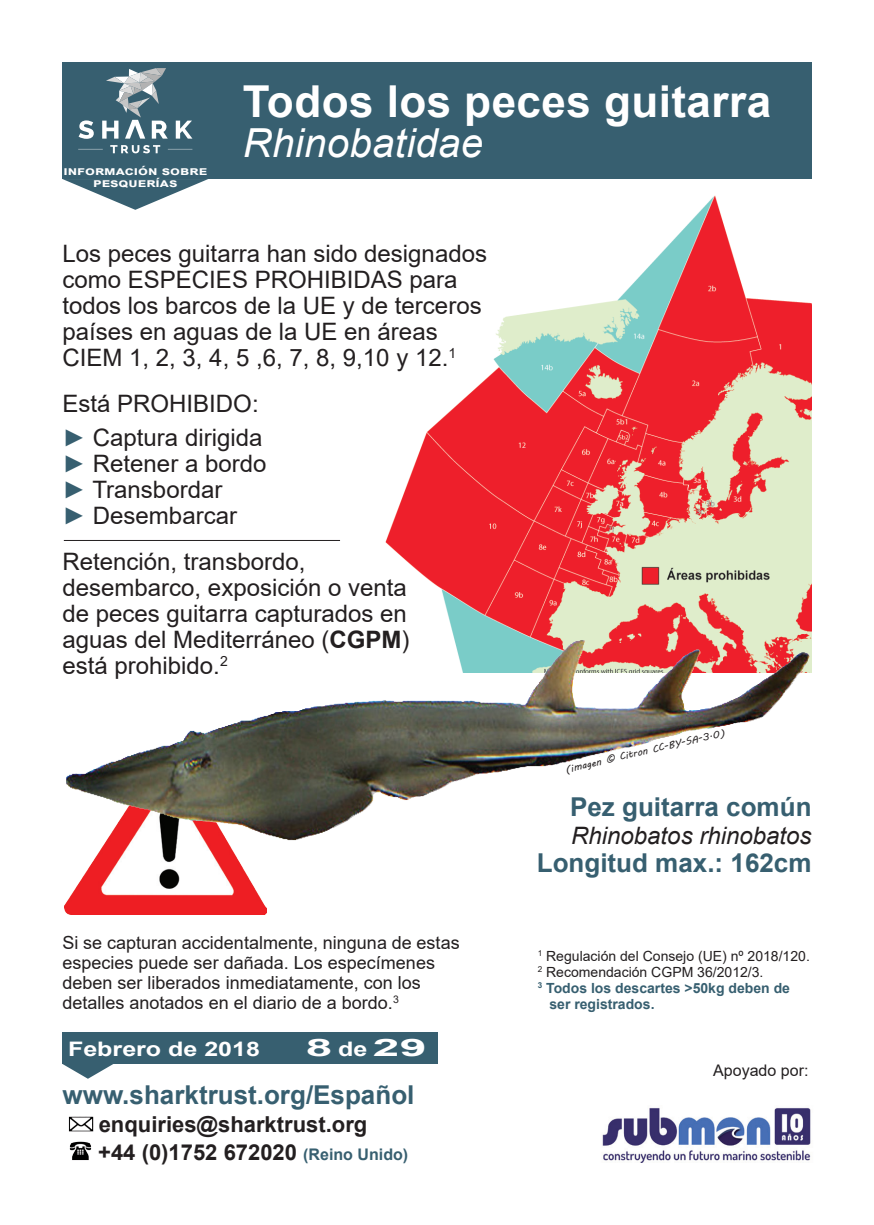
<style>
.page{position:relative;width:874px;height:1225px;background:#fff}
.page>*{position:absolute;margin:0;border:0;box-sizing:border-box;transform-origin:0 0}
.t1{font:700 44px "Arial";letter-spacing:.01em;color:#fff}
.t2{font:italic 40px "Arial";letter-spacing:.01em;color:#fff}
.t3{font:700 26px "Arial";color:#375f70}
.t4{font:24px/26px "Arial";color:#231f20}
.t5{font:italic 24px "Arial";color:#231f20}
.t6{font:700 24px "Arial";color:#fff;scale:2 1}
.t7{font:700 22px/28px "Arial";color:#231f20}
.t8{font:700 20px "Arial";color:#fff;scale:1.25 1}
.t9{font:18px/20px "Arial";color:#231f20}
.t10{font:16px "Arial";color:#231f20}
.t11{font:14px "Arial";color:#231f20}
.t12{font:700 14px "Arial";color:#375f70}
.t13{font:700 12px/12px "Arial";color:#fff;text-align:center;scale:1.25 1}
.t14{font:10px "MV Boli";color:#231f20}
.s1{color:#375f70}
.s2{font-weight:700}
.s3{font-size:20px}
.s4{font-size:16px;color:#375f70}
</style>
<div class="page">
<img style="left:65px;top:874px;width:202px;height:40px">
<img style="left:386px;top:195px;width:425px;height:419px">
<hr style="left:64px;top:540px;width:276px;height:1px;background:#231f20">
<img style="left:66px;top:614px;width:746px;height:260px">
<div style="left:62px;top:62px;width:749px;height:117px;background:#375f70"></div>
<svg style="left:62px;top:179px;width:146px;height:31px"></svg>
<svg style="left:110px;top:145px;width:50px;height:8px"></svg>
<svg style="left:78px;top:149px;width:25px;height:1px"></svg>
<svg style="left:168px;top:149px;width:24px;height:1px"></svg>
<svg style="left:79px;top:120px;width:15px;height:19px"></svg>
<svg style="left:176px;top:121px;width:16px;height:18px"></svg>
<svg style="left:102px;top:68px;width:66px;height:71px"></svg>
<img style="left:69px;top:1141px;width:23px;height:20px">
<img style="left:68px;top:1116px;width:25px;height:15px">
<svg style="left:62px;top:1064px;width:51px;height:14px"></svg>
<div style="left:62px;top:1032px;width:375px;height:32px;background:#375f70"></div>
<img style="left:602px;top:1107px;width:209px;height:55px">
<p class="t13" style="left:63px;top:165px;width:116px">información sobre pesquerías</p>
<h1 class="t1" style="left:243px;top:70px;width:529px">Todos los peces guitarra</h1>
<h2 class="t2" style="left:243px;top:117px;width:242px">Rhinobatidae</h2>
<p class="t4" style="left:62px;top:241px;width:426px">Los peces guitarra han sido designados como ESPECIES PROHIBIDAS para todos los barcos de la UE y de terceros países en aguas de la UE en áreas CIEM 1, 2, 3, 4, 5 ,6, 7, 8, 9,10 y 12.<sup>1</sup></p>
<p class="t4" style="left:62px;top:387px;width:201px;line-height:34px">Está PROHIBIDO: <span class="s1">►</span> Captura dirigida</p>
<p class="t4" style="left:62px;top:451px;width:205px"><span class="s1">►</span> Retener a bordo <span class="s1">►</span> Transbordar<br><span class="s1">►</span> Desembarcar</p>
<p class="t4" style="left:62px;top:549px;width:348px">Retención, transbordo, desembarco, exposición o venta de peces guitarra capturados en aguas del Mediterráneo (<span class="s2">CGPM</span>) está prohibido.<sup>2</sup></p>
<p class="t9" style="left:62px;top:932px;width:398px">Si se capturan accidentalmente, ninguna de estas especies puede ser dañada. Los especímenes deben ser liberados inmediatamente, con los detalles anotados en el diario de a bordo.<sup>3</sup></p>
<p class="t8" style="left:68px;top:1034px;width:155px">Febrero de 2018</p>
<p class="t6" style="left:306px;top:1030px;width:62px">8<span class="s3">de</span> 29</p>
<p class="t3" style="left:63px;top:1076px;width:353px">www.sharktrust.org/Español</p>
<p class="t7" style="left:98px;top:1110px;width:311px">enquiries@sharktrust.org +44 (0)1752 672020 <span class="s4">(Reino Unido)</span></p>
<p class="t14" style="left:564px;top:762px;width:165px;rotate:-13deg">(imagen © Citron CC-BY-SA-3.0)</p>
<p class="t3" style="left:569px;top:789px;width:243px">Pez guitarra común</p>
<p class="t5" style="left:571px;top:820px;width:242px">Rhinobatos rhinobatos</p>
<p class="t3" style="left:536px;top:845px;width:276px">Longitud max.: 162cm</p>
<p class="t11" style="left:537px;top:946px;width:273px"><sup>1</sup> Regulación del Consejo (UE) nº 2018/120.</p>
<p class="t11" style="left:537px;top:962px;width:227px"><sup>2</sup> Recomendación CGPM 36/2012/3.</p>
<p class="t12" style="left:537px;top:978px;width:254px"><sup>3</sup> Todos los descartes &gt;50kg deben de</p>
<p class="t12" style="left:549px;top:994px;width:107px">ser registrados.</p>
<p class="t10" style="left:712px;top:1059px;width:97px">Apoyado por:</p>
</div>
